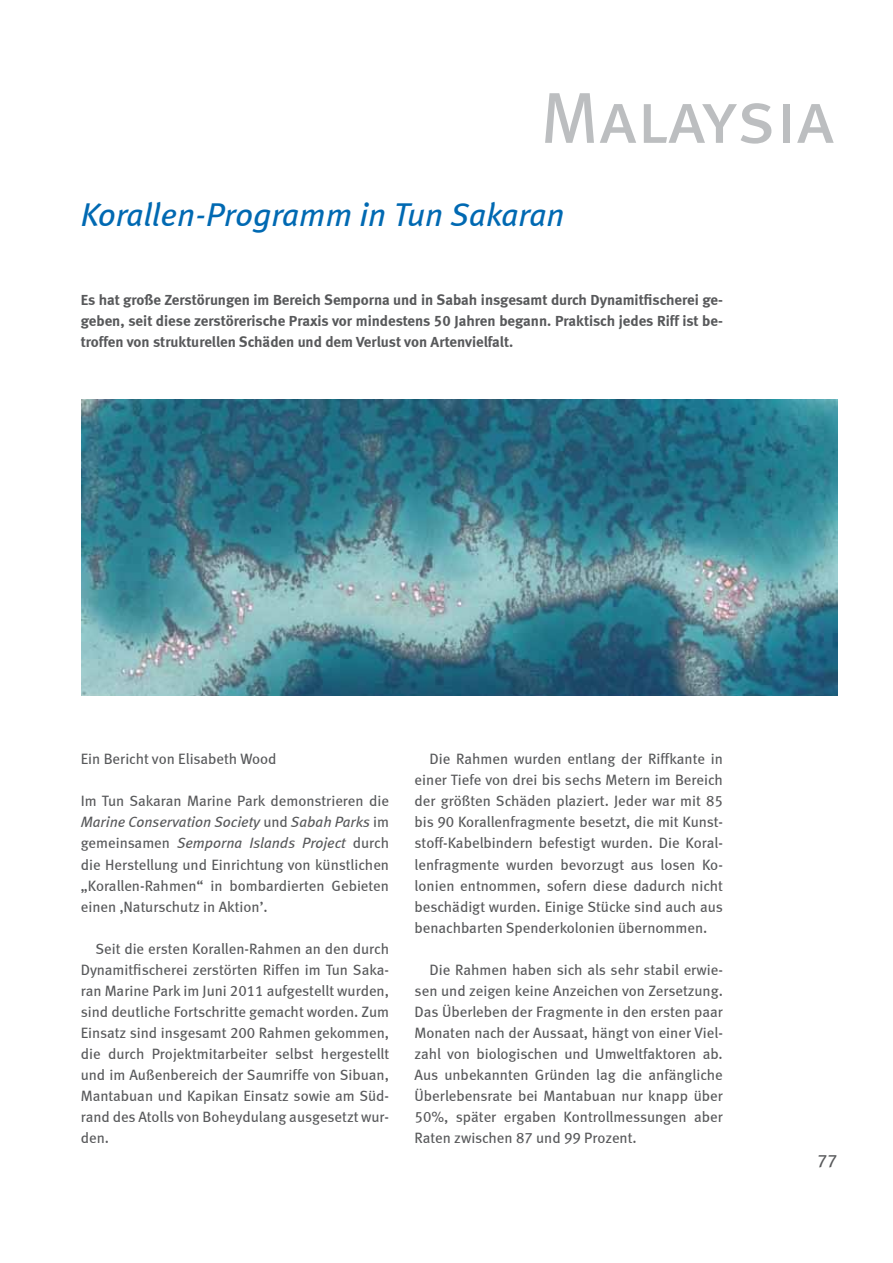
<style>
.page{position:relative;width:893px;height:1263px;background:#fff}
.page>*{position:absolute;margin:0;border:0;box-sizing:border-box;transform-origin:0 0}
.t1{font:72px "Meta Book LF Caps";color:#bcbec0}
.t2{font:italic 33px "Meta Book LF";color:#0069b2}
.t3{font:18px "Meta Book LF";color:#58595b}
.t4{font:15px/21px "Meta Book LF";color:#58595b;text-align:justify}
.t5{font:15px/21px "Meta Bold LF";color:#58595b;text-align:justify}
.s1{font-style:italic}
</style>
<div class="page">
<img style="left:81px;top:400px;width:757px;height:295px">
<h1 class="t1" style="left:540px;top:76px;width:296px">Malaysia</h1>
<h2 class="t2" style="left:81px;top:195px;width:485px">Korallen-Programm in Tun Sakaran</h2>
<p class="t5" style="left:81px;top:289px;width:644px">Es hat große Zerstörungen im Bereich Semporna und in Sabah insgesamt durch Dynamitfischerei ge&shy;geben, seit diese zerstörerische Praxis vor mindestens 50 Jahren begann. Praktisch jedes Riff ist be&shy;troffen von strukturellen Schäden und dem Verlust von Artenvielfalt.</p>
<p class="t4" style="left:81px;top:748px;width:197px">Ein Bericht von Elisabeth Wood</p>
<p class="t4" style="left:81px;top:790px;width:310px">Im Tun Sakaran Marine Park demonstrieren die <span class="s1">Marine Conservation Society</span> und <span class="s1">Sabah Parks</span> im gemeinsamen <span class="s1">Semporna Islands Project</span> durch die Herstellung und Einrichtung von künstlichen „Korallen-Rahmen“ in bombardierten Gebieten einen ‚Naturschutz in Aktion’.</p>
<p class="t4" style="left:81px;top:937px;width:310px;text-indent:15px">Seit die ersten Korallen-Rahmen an den durch Dynamitfischerei zerstörten Riffen im Tun Saka&shy;ran Marine Park im Juni 2011 aufgestellt wurden, sind deutliche Fortschritte gemacht worden. Zum Einsatz sind insgesamt 200 Rahmen gekommen, die durch Projektmitarbeiter selbst hergestellt und im Außenbereich der Saumriffe von Sibuan, Mantabuan und Kapikan Einsatz sowie am Süd&shy;rand des Atolls von Boheydulang ausgesetzt wur&shy;den.</p>
<p class="t4" style="left:415px;top:748px;width:310px;text-indent:15px">Die Rahmen wurden entlang der Riffkante in einer Tiefe von drei bis sechs Metern im Bereich der größten Schäden plaziert. Jeder war mit 85 bis 90 Korallenfragmente besetzt, die mit Kunst&shy;stoff-Kabelbindern befestigt wurden. Die Koral&shy;lenfragmente wurden bevorzugt aus losen Ko&shy;lonien entnommen, sofern diese dadurch nicht beschädigt wurden. Einige Stücke sind auch aus benachbarten Spenderkolonien übernommen.</p>
<p class="t4" style="left:415px;top:958px;width:310px;text-indent:15px">Die Rahmen haben sich als sehr stabil erwie&shy;sen und zeigen keine Anzeichen von Zersetzung.<br>Das Überleben der Fragmente in den ersten paar Monaten nach der Aussaat, hängt von einer Viel&shy;zahl von biologischen und Umweltfaktoren ab.<br>Aus unbekannten Gründen lag die anfängliche Überlebensrate bei Mantabuan nur knapp über 50%, später ergaben Kontrollmessungen aber Raten zwischen 87 und 99 Prozent.</p>
<p class="t3" style="left:817px;top:1150px;width:22px">77</p>
</div>
